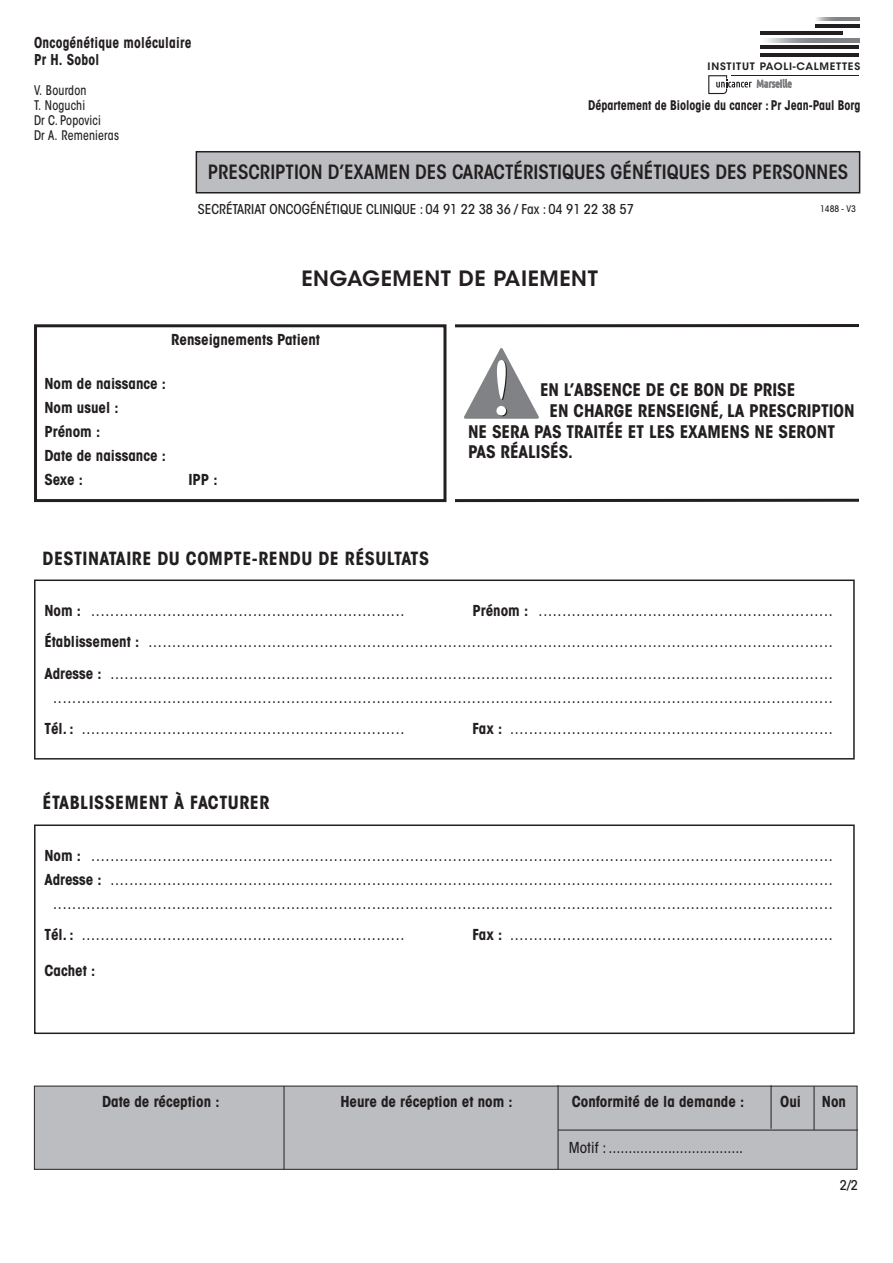
<style>
.page{position:relative;width:893px;height:1263px;background:#fff}
.page>*{position:absolute;margin:0;border:0;box-sizing:border-box;transform-origin:0 0}
.t1{font:79.35px "Gill Sans";color:#fff}
.t2{font:21px "ITC Avant Garde MM 82 wt 750 wd";letter-spacing:.03em;color:#231f20}
.t3{font:19.5px "ITC Avant Garde MM 580 wt 450 wd";color:#231f20}
.t4{font:18px "ITC Avant Garde MM 740 wt 450 wd";letter-spacing:.03em;color:#231f20}
.t5{font:17.25px "ITC Avant Garde MM 740 wt 450 wd";color:#231f20}
.t6{font:15px/31.5px "ITC Avant Garde MM 455 wt 450 wd";color:#231f20;text-align:justify}
.t7{font:15px/24px "ITC Avant Garde MM 740 wt 450 wd";color:#231f20}
.t8{font:14.85px/16.5px "ITC Avant Garde MM 740 wt 450 wd";letter-spacing:.015em;color:#231f20;scale:.91 1}
.t9{font:13.5px "ITC Avant Garde MM 455 wt 450 wd";color:#231f20}
.t10{font:13.2px "ITC Avant Garde MM 740 wt 450 wd";color:#231f20;scale:.91 1}
.t11{font:13.2px/15px "ITC Avant Garde MM 455 wt 450 wd";letter-spacing:.015em;color:#231f20;scale:.91 1}
.t12{font:10.2px "ITC Avant Garde MM 575 750";letter-spacing:.075em;color:#231f20}
.t13{font:9px "ITC Avant Garde MM 455 wt 450 wd";color:#231f20}
.s1{font-family:"ITC Avant Garde MM 740 wt 450 wd"}
</style>
<div class="page">
<div style="left:197px;top:152px;width:662px;height:40px;background:#bcbdc0"></div>
<div style="left:196px;top:151px;width:664px;height:42px;border:2px solid #231f20"></div>
<hr style="left:732px;top:75px;width:127px;height:1px;background:#231f20">
<img style="left:816px;top:17px;width:43px;height:3px">
<hr style="left:815px;top:24px;width:44px;height:4px;background:#231f20">
<hr style="left:760px;top:31px;width:82px;height:4px;background:#231f20">
<hr style="left:760px;top:46px;width:99px;height:3px;background:#231f20">
<hr style="left:760px;top:53px;width:99px;height:3px;background:#231f20">
<svg style="left:708px;top:75px;width:83px;height:19px"></svg>
<div style="left:34px;top:324px;width:412px;height:178px;border:3px solid #231f20"></div>
<div style="left:34px;top:579px;width:821px;height:180px;border:2px solid #231f20"></div>
<div style="left:35px;top:1086px;width:822px;height:83px;background:#bcbdc0"></div>
<div style="left:34px;top:1086px;width:823px;height:84px;border:1px solid #231f20"></div>
<hr style="left:284px;top:1086px;width:1px;height:83px;background:#231f20">
<hr style="left:558px;top:1085px;width:1px;height:84px;background:#231f20">
<hr style="left:558px;top:1130px;width:300px;height:1px;background:#231f20">
<hr style="left:771px;top:1085px;width:1px;height:44px;background:#231f20">
<hr style="left:814px;top:1086px;width:1px;height:44px;background:#231f20">
<hr style="left:455px;top:324px;width:404px;height:3px;background:#231f20">
<hr style="left:455px;top:499px;width:404px;height:3px;background:#231f20">
<div style="left:34px;top:824px;width:821px;height:210px;border:2px solid #231f20"></div>
<svg style="left:464px;top:348px;width:75px;height:71px"></svg>
<p class="t8" style="left:34px;top:36px;width:175px">Oncogénétique moléculaire<br>Pr H. Sobol</p>
<p class="t11" style="left:34px;top:84px;width:95px">V. Bourdon<br>T. Noguchi<br>Dr C. Popovici<br>Dr A. Remenieras</p>
<p class="t12" style="left:707px;top:62px;width:154px">INSTITUT PAOLI-CALMETTES</p>
<p class="t10" style="left:588px;top:100px;width:301px">Département de Biologie du cancer : Pr Jean-Paul Borg</p>
<h3 class="t3" style="left:208px;top:164px;width:642px">PRESCRIPTION D’EXAMEN DES CARACTÉRISTIQUES GÉNÉTIQUES DES PERSONNES</h3>
<p class="t9" style="left:198px;top:204px;width:437px">SECRÉTARIAT ONCOGÉNÉTIQUE CLINIQUE : 04 91 22 38 36 / Fax : 04 91 22 38 57</p>
<p class="t13" style="left:820px;top:205px;width:37px">1488 - V3</p>
<h2 class="t2" style="left:301px;top:270px;width:298px">ENGAGEMENT DE PAIEMENT</h2>
<p class="t7" style="left:171px;top:329px;width:150px">Renseignements Patient</p>
<p class="t7" style="left:44px;top:372px;width:123px">Nom de naissance :<br>Nom usuel :<br>Prénom :<br>Date de naissance :<br>Sexe :</p>
<p class="t7" style="left:188px;top:468px;width:31px">IPP :</p>
<h1 class="t1" style="left:491px;top:341px;width:23px">!</h1>
<p class="t5" style="left:540px;top:383px;width:257px">EN L’ABSENCE DE CE BON DE PRISE</p>
<p class="t5" style="left:550px;top:404px;width:307px">EN CHARGE RENSEIGNÉ, LA PRESCRIPTION</p>
<p class="t5" style="left:468px;top:425px;width:368px">NE SERA PAS TRAITÉE ET LES EXAMENS NE SERONT</p>
<p class="t5" style="left:468px;top:445px;width:106px">PAS RÉALISÉS.</p>
<p class="t4" style="left:43px;top:551px;width:388px">DESTINATAIRE DU COMPTE-RENDU DE RÉSULTATS</p>
<p class="t6" style="left:44px;top:596px;width:362px"><span class="s1">Nom :</span> ..................................................................</p>
<p class="t6" style="left:44px;top:596px;width:790px;text-indent:428px"><span class="s1">Prénom :</span> ..............................................................<br><span class="s1">Établissement :</span> ................................................................................................................................................<br><span class="s1">Adresse :</span> ........................................................................................................................................................</p>
<p class="t6" style="left:44px;top:683px;width:790px;text-indent:9px">....................................................................................................................................................................<br><span class="s1">Tél. :</span> ....................................................................</p>
<p class="t6" style="left:472px;top:714px;width:362px"><span class="s1">Fax :</span> ....................................................................</p>
<p class="t4" style="left:43px;top:796px;width:228px">ÉTABLISSEMENT À FACTURER</p>
<p class="t6" style="left:44px;top:844px;width:790px;line-height:24px;text-align:center"><span class="s1">Nom :</span> ............................................................................................................................................................<br><span class="s1">Adresse :</span> ........................................................................................................................................................ ....................................................................................................................................................................</p>
<p class="t6" style="left:44px;top:920px;width:362px"><span class="s1">Tél. :</span> ....................................................................</p>
<p class="t6" style="left:472px;top:920px;width:362px"><span class="s1">Fax :</span> ....................................................................</p>
<p class="t7" style="left:44px;top:960px;width:52px">Cachet :</p>
<p class="t7" style="left:102px;top:1091px;width:119px">Date de réception :</p>
<p class="t7" style="left:340px;top:1091px;width:174px">Heure de réception et nom :</p>
<p class="t7" style="left:572px;top:1091px;width:174px">Conformité de la demande :</p>
<p class="t7" style="left:780px;top:1091px;width:22px">Oui</p>
<p class="t7" style="left:822px;top:1091px;width:26px">Non</p>
<p class="t6" style="left:569px;top:1133px;width:176px">Motif : ..................................</p>
<p class="t9" style="left:840px;top:1180px;width:20px">2/2</p>
</div>
